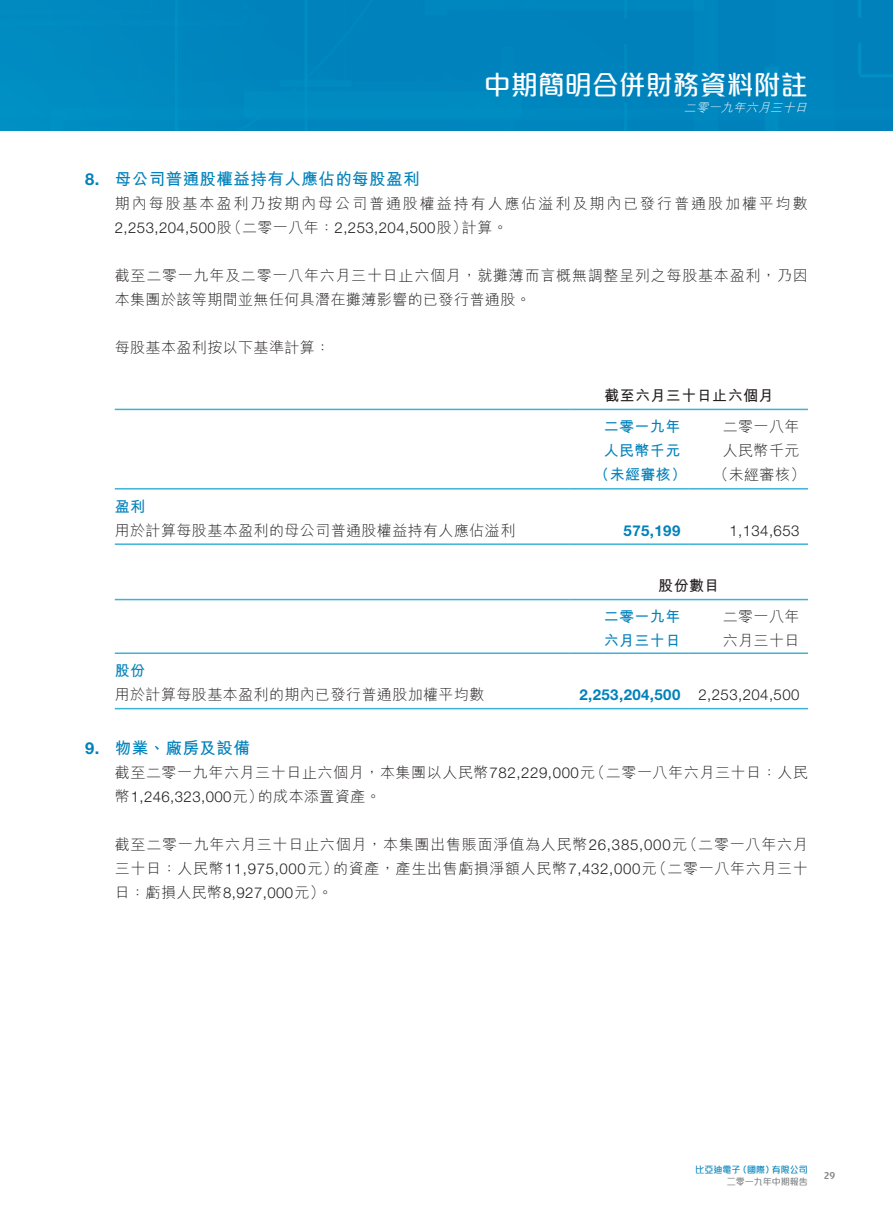
<style>
.page{position:relative;width:893px;height:1212px;background:#fff}
.page>*{position:absolute;margin:0;border:0;box-sizing:border-box;transform-origin:0 0}
.t1{font:500 27px "M Elle HK";color:#fff}
.t2{font:700 16.5px "M Hei HK";letter-spacing:.03em;color:#0081bb}
.t3{font:300 15px/24px "M Hei HK";letter-spacing:.04em;color:#231f20}
.t4{font:300 15px/24px "M Hei HK";letter-spacing:.13em;color:#231f20}
.t5{font:700 15px "Helvetica Neue LT Std";letter-spacing:.03em;color:#0081bb}
.t6{font:700 15px/31.3px "M Hei HK";letter-spacing:.03em;color:#0081bb}
.t7{font:700 15px/31.3px "M Hei HK";letter-spacing:.03em;color:#231f20}
.t8{font:300 15px "Helvetica Neue LT Std";letter-spacing:.03em;color:#231f20}
.t9{font:italic 300 12px "M Hei HK";color:#fff}
.t10{font:500 10.5px "Amplitude";color:#808285}
.t11{font:500 9px "M Elle HK";color:#0081bb}
.t12{font:500 9px "M Elle HK";color:#808285}
.s1{font-family:"Helvetica Neue LT Std"}
.s2{color:#0081bb}
.s3{font-weight:700;color:#0081bb}
.s4{color:#231f20}
.s5{font-weight:300;color:#231f20}
</style>
<div class="page">
<div style="left:0;top:0;width:893px;height:131px;background:#0085bd"></div>
<hr style="left:115px;top:409px;width:455px;height:1px;background:#3db2d7">
<hr style="left:570px;top:409px;width:238px;height:1px;background:#3db2d7">
<hr style="left:115px;top:488px;width:455px;height:1px;background:#3db2d7">
<hr style="left:570px;top:488px;width:119px;height:1px;background:#3db2d7">
<hr style="left:689px;top:488px;width:119px;height:1px;background:#3db2d7">
<hr style="left:115px;top:543px;width:455px;height:2px;background:#3db2d7">
<hr style="left:570px;top:543px;width:119px;height:2px;background:#3db2d7">
<hr style="left:689px;top:543px;width:119px;height:2px;background:#3db2d7">
<hr style="left:115px;top:599px;width:455px;height:1px;background:#3db2d7">
<hr style="left:570px;top:599px;width:238px;height:1px;background:#3db2d7">
<hr style="left:115px;top:652px;width:455px;height:2px;background:#3db2d7">
<hr style="left:570px;top:652px;width:119px;height:2px;background:#3db2d7">
<hr style="left:689px;top:652px;width:119px;height:2px;background:#3db2d7">
<hr style="left:115px;top:708px;width:455px;height:1px;background:#3db2d7">
<hr style="left:570px;top:708px;width:119px;height:1px;background:#3db2d7">
<hr style="left:689px;top:708px;width:119px;height:1px;background:#3db2d7">
<h1 class="t1" style="left:484px;top:66px;width:325px">中期簡明合併財務資料附註</h1>
<p class="t9" style="left:684px;top:99px;width:129px">二零一九年六月三十日</p>
<p class="t2" style="left:85px;top:167px;width:336px"><span class="s1">8.</span> 母公司普通股權益持有人應佔的每股盈利</p>
<p class="t4" style="left:115px;top:191px;width:695px">期內每股基本盈利乃按期內母公司普通股權益持有人應佔溢利及期內已發行普通股加權平均數<br><span class="s1">2,253,204,500</span>股（二零一八年：<span class="s1">2,253,204,500</span>股）計算。</p>
<p class="t3" style="left:115px;top:263px;width:694px">截至二零一九年及二零一八年六月三十日止六個月，就攤薄而言概無調整呈列之每股基本盈利，乃因本集團於該等期間並無任何具潛在攤薄影響的已發行普通股。</p>
<p class="t3" style="left:115px;top:335px;width:217px">每股基本盈利按以下基準計算：</p>
<p class="t7" style="left:604px;top:379px;width:171px">截至六月三十日止六個月<span class="s2">二零一九年</span></p>
<p class="t3" style="left:723px;top:414px;width:78px">二零一八年</p>
<p class="t3" style="left:115px;top:493px;width:402px"><span class="s3">盈利<br></span>用於計算每股基本盈利的母公司普通股權益持有人應佔溢利</p>
<p class="t3" style="left:115px;top:658px;width:371px"><span class="s3">股份<br></span>用於計算每股基本盈利的期內已發行普通股加權平均數</p>
<p class="t6" style="left:604px;top:434px;width:78px">人民幣千元</p>
<p class="t3" style="left:723px;top:438px;width:78px">人民幣千元</p>
<p class="t6" style="left:594px;top:458px;width:94px">（未經審核）</p>
<p class="t3" style="left:713px;top:462px;width:94px">（未經審核）</p>
<p class="t5" style="left:624px;top:521px;width:58px">575,199</p>
<p class="t8" style="left:729px;top:521px;width:72px">1,134,653</p>
<p class="t6" style="left:604px;top:569px;width:117px;text-indent:55px"><span class="s4">股份數目</span>二零一九年</p>
<p class="t6" style="left:604px;top:624px;width:78px">六月三十日</p>
<p class="t3" style="left:723px;top:604px;width:78px">二零一八年六月三十日</p>
<p class="t5" style="left:579px;top:685px;width:222px">2,253,204,500 <span class="s5">2,253,204,500</span></p>
<p class="t2" style="left:85px;top:735px;width:166px"><span class="s1">9.</span> 物業、廠房及設備</p>
<p class="t3" style="left:115px;top:759px;width:695px">截至二零一九年六月三十日止六個月，本集團以人民幣<span class="s1">782,229,000</span>元（二零一八年六月三十日：人民幣<span class="s1">1,246,323,000</span>元）的成本添置資產。</p>
<p class="t3" style="left:115px;top:831px;width:695px;text-align:justify">截至二零一九年六月三十日止六個月，本集團出售賬面淨值為人民幣<span class="s1">26,385,000</span>元（二零一八年六月三十日：人民幣<span class="s1">11,975,000</span>元）的資產，產生出售虧損淨額人民幣<span class="s1">7,432,000</span>元（二零一八年六月三十日：虧損人民幣<span class="s1">8,927,000</span>元）。</p>
<p class="t11" style="left:695px;top:1163px;width:114px">比亞迪電子（國際）有限公司</p>
<p class="t12" style="left:727px;top:1175px;width:82px">二零一九年中期報告</p>
<p class="t10" style="left:824px;top:1169px;width:12px">29</p>
</div>
